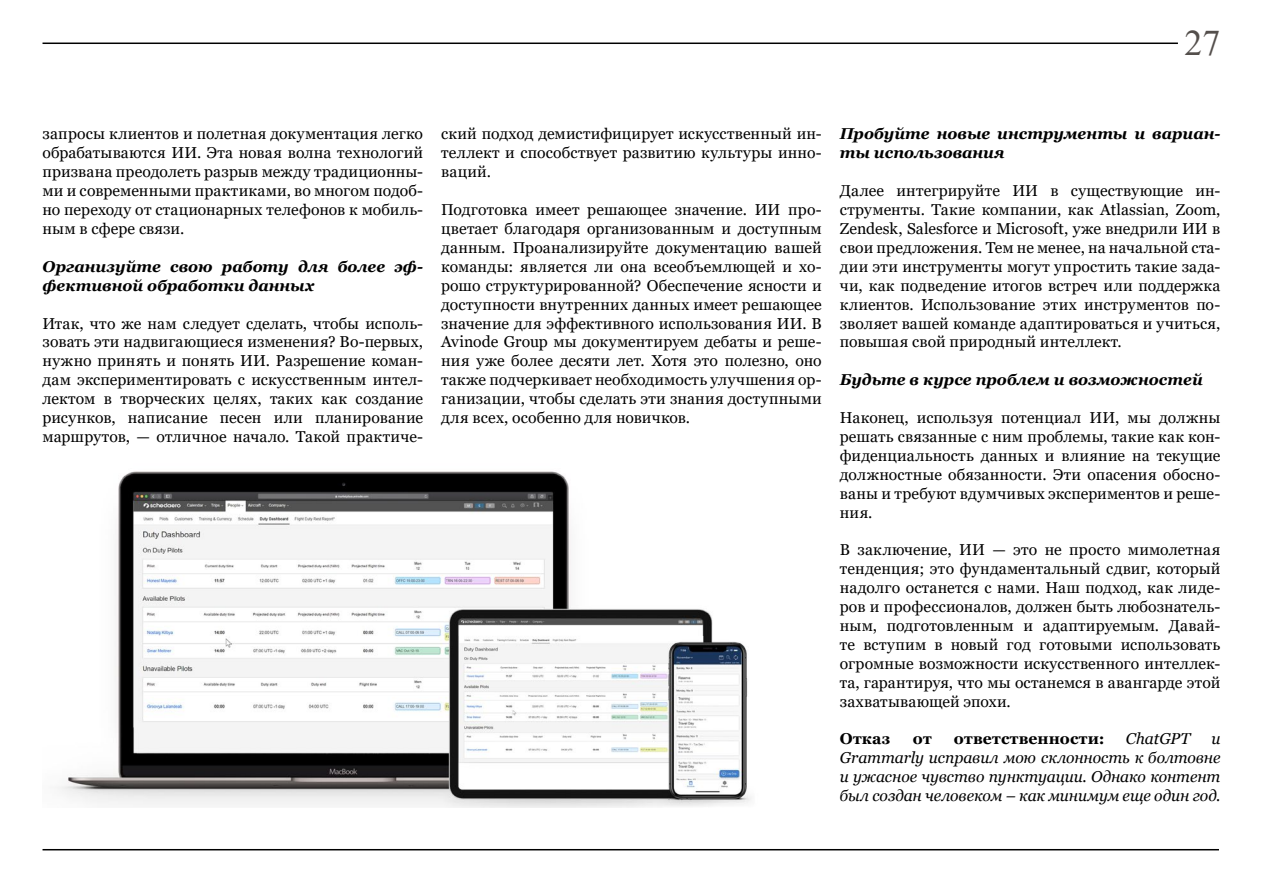
<style>
.page{position:relative;width:1263px;height:893px;background:#fff}
.page>*{position:absolute;margin:0;border:0;box-sizing:border-box;transform-origin:0 0}
.t1{font:36px "Times New Roman";color:#544f4c}
.t2{font:15.75px/18.9px "Georgia";letter-spacing:.01em;color:#000;text-align:justify}
.t3{font:italic 700 15.75px/18.9px "Georgia";color:#000}
.t4{font:italic 15.75px/18.9px "Georgia";letter-spacing:-.005em;color:#000;text-align:justify}
.t5{font:700 15.75px "Georgia";letter-spacing:.015em;color:#000}
</style>
<div class="page">
<hr style="left:43px;top:849px;width:1176px;height:1px;background:#000">
<hr style="left:43px;top:43px;width:1135px;height:1px;background:#000">
<img style="left:57px;top:471px;width:694px;height:337px">
<p class="t1" style="left:1184px;top:17px;width:37px">27</p>
<p class="t2" style="left:43px;top:125px;width:382px">запросы клиентов и полетная документация легко обрабатываются ИИ. Эта новая волна технологий призвана преодолеть разрыв между традиционны&shy;ми и современными практиками, во многом подоб&shy;но переходу от стационарных телефонов к мобиль&shy;ным в сфере связи.</p>
<p class="t3" style="left:43px;top:257px;width:382px">Организуйте свою работу для более эф&shy;фективной обработки данных</p>
<p class="t2" style="left:43px;top:314px;width:382px">Итак, что же нам следует сделать, чтобы исполь&shy;зовать эти надвигающиеся изменения? Во-первых, нужно принять и понять ИИ. Разрешение коман&shy;дам экспериментировать с искусственным интел&shy;лектом в творческих целях, таких как создание рисунков, написание песен или планирование маршрутов, — отличное начало. Такой практиче-</p>
<p class="t2" style="left:441px;top:125px;width:382px">ский подход демистифицирует искусственный ин&shy;теллект и способствует развитию культуры инно&shy;ваций.</p>
<p class="t2" style="left:441px;top:201px;width:382px">Подготовка имеет решающее значение. ИИ про&shy;цветает благодаря организованным и доступным данным. Проанализируйте документацию вашей команды: является ли она всеобъемлющей и хо&shy;рошо структурированной? Обеспечение ясности и доступности внутренних данных имеет решающее значение для эффективного использования ИИ. В Avinode Group мы документируем дебаты и реше&shy;ния уже более десяти лет. Хотя это полезно, оно также подчеркивает необходимость улучшения ор&shy;ганизации, чтобы сделать эти знания доступными для всех, особенно для новичков.</p>
<p class="t3" style="left:840px;top:125px;width:382px">Пробуйте новые инструменты и вариан&shy;ты использования</p>
<p class="t2" style="left:840px;top:182px;width:382px">Далее интегрируйте ИИ в существующие ин&shy;струменты. Такие компании, как Atlassian, Zoom, Zendesk, Salesforce и Microsoft, уже внедрили ИИ в свои предложения. Тем не менее, на начальной ста&shy;дии эти инструменты могут упростить такие зада&shy;чи, как подведение итогов встреч или поддержка клиентов. Использование этих инструментов по&shy;зволяет вашей команде адаптироваться и учиться, повышая свой природный интеллект.</p>
<p class="t3" style="left:840px;top:370px;width:365px">Будьте в курсе проблем и возможностей</p>
<p class="t2" style="left:840px;top:408px;width:382px">Наконец, используя потенциал ИИ, мы должны решать связанные с ним проблемы, такие как кон&shy;фиденциальность данных и влияние на текущие должностные обязанности. Эти опасения обосно&shy;ваны и требуют вдумчивых экспериментов и реше&shy;ния.</p>
<p class="t2" style="left:840px;top:541px;width:382px">В заключение, ИИ — это не просто мимолетная тенденция; это фундаментальный сдвиг, который надолго останется с нами. Наш подход, как лиде&shy;ров и профессионалов, должен быть любознатель&shy;ным, подготовленным и адаптируемым. Давай&shy;те вступим в новый год готовыми использовать огромные возможности искусственного интеллек&shy;та, гарантируя, что мы останемся в авангарде этой захватывающей эпохи.</p>
<p class="t5" style="left:840px;top:729px;width:52px">Отказ</p>
<p class="t5" style="left:913px;top:729px;width:20px">от</p>
<p class="t5" style="left:954px;top:729px;width:152px">ответственности:</p>
<p class="t4" style="left:1126px;top:730px;width:66px">ChatGPT</p>
<p class="t4" style="left:840px;top:730px;width:382px;text-indent:372px">и Grammarly исправил мою склонность к болтовне и ужасное чувство пунктуации. Однако контент был создан человеком – как минимум еще один год.</p>
</div>
